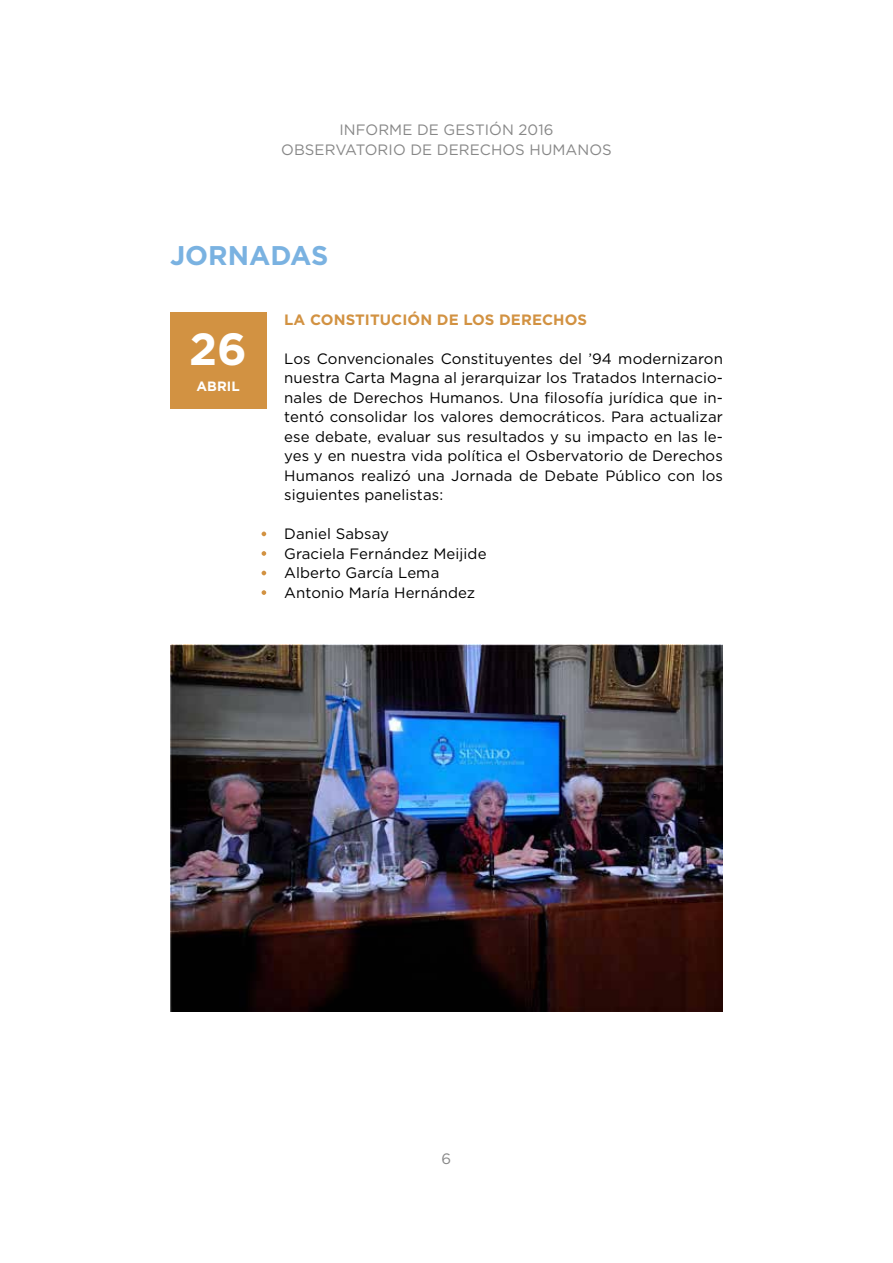
<style>
.page{position:relative;width:893px;height:1263px;background:#fff}
.page>*{position:absolute;margin:0;border:0;box-sizing:border-box;transform-origin:0 0}
.t1{font:700 45px "Gotham";color:#fff}
.t2{font:700 27px "Gotham";color:#7ab2e1}
.t3{font:15px/19.5px "Gotham";letter-spacing:.005em;color:#000;text-align:justify}
.t4{font:15px/19.5px "Gotham";letter-spacing:.005em;color:#878787;text-align:center}
.t5{font:700 15px "Gotham";letter-spacing:.005em;color:#d29242}
.t6{font:700 13.5px "Gotham";color:#fff}
</style>
<div class="page">
<div style="left:170px;top:313px;width:96px;height:96px;background:#d29242"></div>
<svg style="left:262px;top:531px;width:4px;height:5px"></svg>
<svg style="left:262px;top:551px;width:4px;height:5px"></svg>
<svg style="left:262px;top:571px;width:4px;height:4px"></svg>
<svg style="left:262px;top:590px;width:4px;height:5px"></svg>
<img style="left:170px;top:644px;width:553px;height:368px">
<p class="t4" style="left:281px;top:120px;width:332px">INFORME DE GESTIÓN 2016<br>OBSERVATORIO DE DERECHOS HUMANOS</p>
<h2 class="t2" style="left:170px;top:238px;width:160px">JORNADAS</h2>
<h1 class="t1" style="left:189px;top:320px;width:59px">26</h1>
<p class="t6" style="left:197px;top:377px;width:45px">ABRIL</p>
<p class="t5" style="left:284px;top:309px;width:304px">LA CONSTITUCIÓN DE LOS DERECHOS</p>
<p class="t3" style="left:284px;top:348px;width:440px">Los Convencionales Constituyentes del ’94 modernizaron nuestra Carta Magna al jerarquizar los Tratados Internacio&shy;nales de Derechos Humanos. Una filosofía jurídica que in&shy;tentó consolidar los valores democráticos. Para actualizar ese debate, evaluar sus resultados y su impacto en las le&shy;yes y en nuestra vida política el Osbervatorio de Derechos Humanos realizó una Jornada de Debate Público con los siguientes panelistas:</p>
<p class="t3" style="left:284px;top:524px;width:204px;text-align:left">Daniel Sabsay<br>Graciela Fernández Meijide<br>Alberto García Lema<br>Antonio María Hernández</p>
<p class="t4" style="left:442px;top:1149px;width:11px">6</p>
</div>
